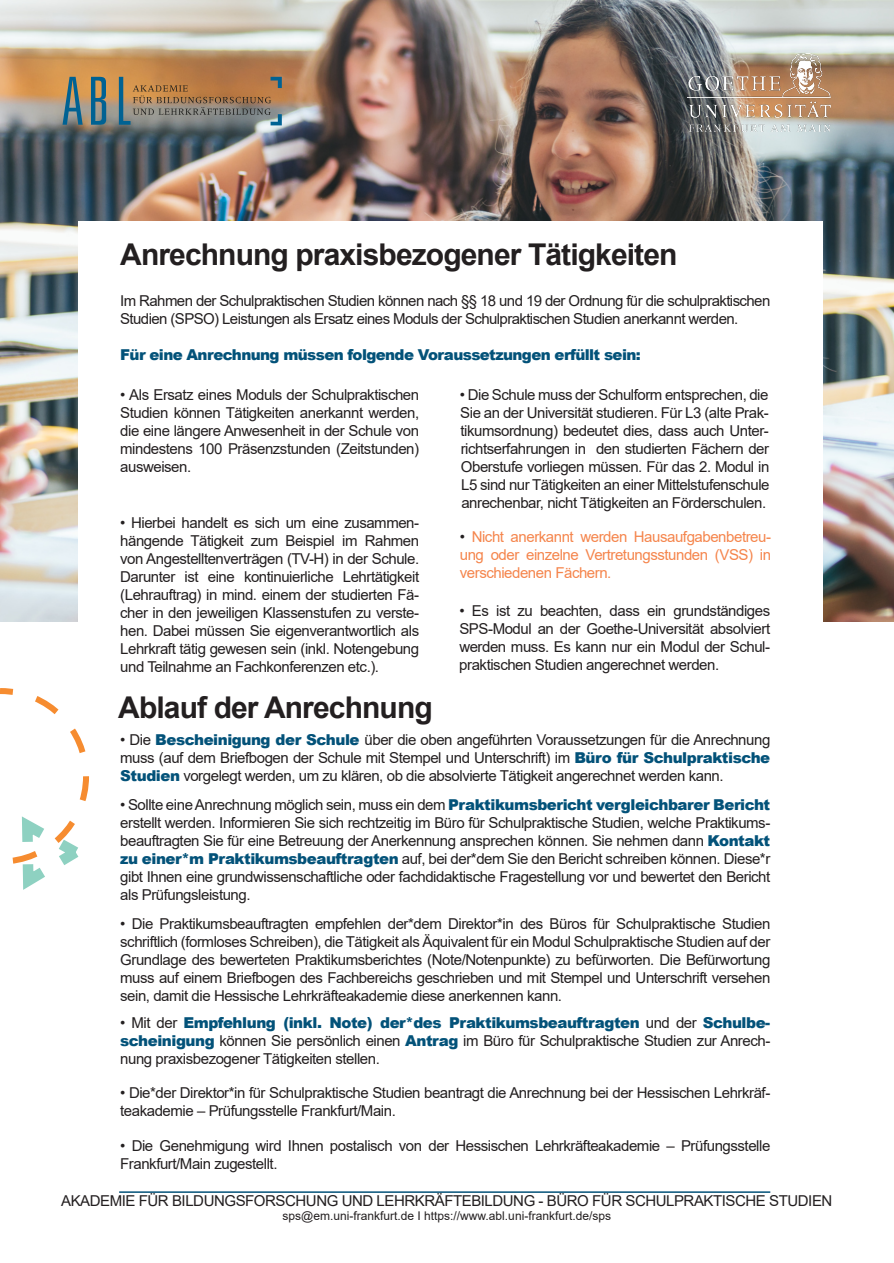
<style>
.page{position:relative;width:894px;height:1263px;background:#fff}
.page>*{position:absolute;margin:0;border:0;box-sizing:border-box;transform-origin:0 0}
.t1{font:700 30px "Arial";letter-spacing:-.03em;color:#231f20}
.t2{font:15px/18px "Arial";letter-spacing:-.03em;color:#231f20;text-align:justify}
.t3{font:15px/18px "Arial";letter-spacing:-.03em;color:#f5854c;text-align:justify}
.t4{font:900 15px "Arial";letter-spacing:-.04em;color:#035279}
.t5{font:12px "Arial";color:#231f20}
.s1{color:#231f20}
.s2{font-weight:900;color:#035279}
</style>
<div class="page">
<img style="left:1px;top:1px;width:891px;height:620px">
<div style="left:78px;top:221px;width:744px;height:455px;background:#fff"></div>
<svg style="left:62px;top:77px;width:220px;height:48px;background:#928068"></svg>
<img style="left:686px;top:54px;width:144px;height:77px">
<svg style="left:0;top:688px;width:89px;height:202px"></svg>
<hr style="left:119px;top:1191px;width:651px;height:2px;background:#035279">
<h1 class="t1" style="left:120px;top:243px;width:558px">Anrechnung praxisbezogener Tätigkeiten</h1>
<p class="t2" style="left:120px;top:293px;width:651px">Im Rahmen der Schulpraktischen Studien können nach §§ 18 und 19 der Ordnung für die schulpraktischen<br>Studien (SPSO) Leistungen als Ersatz eines Moduls der Schulpraktischen Studien anerkannt werden.</p>
<p class="t4" style="left:120px;top:349px;width:522px">Für eine Anrechnung müssen folgende Voraussetzungen erfüllt sein:</p>
<p class="t2" style="left:460px;top:387px;width:311px">• Die Schule muss der Schulform entsprechen, die Sie an der Universität studieren. Für L3 (alte Prak&shy;tikumsordnung) bedeutet dies, dass auch Unter&shy;richtserfahrungen in den studierten Fächern der Oberstufe vorliegen müssen. Für das 2. Modul in L5 sind nur Tätigkeiten an einer Mittelstufenschule anrechenbar, nicht Tätigkeiten an Förderschulen.</p>
<p class="t3" style="left:459px;top:529px;width:312px"><span class="s1">•</span> Nicht anerkannt werden Hausaufgabenbetreu&shy;ung oder einzelne Vertretungsstunden (VSS) in verschiedenen Fächern.</p>
<p class="t2" style="left:120px;top:387px;width:300px">• Als Ersatz eines Moduls der Schulpraktischen Studien können Tätigkeiten anerkannt werden, die eine längere Anwesenheit in der Schule von mindestens 100 Präsenzstunden (Zeitstunden) ausweisen.</p>
<p class="t2" style="left:120px;top:515px;width:300px">• Hierbei handelt es sich um eine zusammen&shy;hängende Tätigkeit zum Beispiel im Rahmen von Angestelltenverträgen (TV-H) in der Schule.<br>Darunter ist eine kontinuierliche Lehrtätigkeit (Lehrauftrag) in mind. einem der studierten Fä&shy;cher in den jeweiligen Klassenstufen zu verste&shy;hen. Dabei müssen Sie eigenverantwortlich als Lehrkraft tätig gewesen sein (inkl. Notengebung und Teilnahme an Fachkonferenzen etc.).</p>
<p class="t2" style="left:459px;top:603px;width:312px">• Es ist zu beachten, dass ein grundständiges SPS-Modul an der Goethe-Universität absolviert werden muss. Es kann nur ein Modul der Schul&shy;praktischen Studien angerechnet werden.</p>
<h1 class="t1" style="left:118px;top:696px;width:316px">Ablauf der Anrechnung</h1>
<p class="t2" style="left:120px;top:732px;width:651px">• Die <span class="s2">Bescheinigung der Schule</span> über die oben angeführten Voraussetzungen für die Anrechnung muss (auf dem Briefbogen der Schule mit Stempel und Unterschrift) im <span class="s2">Büro für Schulpraktische Studien</span> vorgelegt werden, um zu klären, ob die absolvierte Tätigkeit angerechnet werden kann.</p>
<p class="t2" style="left:120px;top:797px;width:651px">• Sollte eineAnrechnung möglich sein, muss ein dem <span class="s2">Praktikumsbericht vergleichbarer Bericht </span>erstellt werden. Informieren Sie sich rechtzeitig im Büro für Schulpraktische Studien, welche Praktikums&shy;beauftragten Sie für eine Betreuung der Anerkennung ansprechen können. Sie nehmen dann <span class="s2">Kontakt zu einer*m Praktikumsbeauftragten</span> auf, bei der*dem Sie den Bericht schreiben können. Diese*r gibt Ihnen eine grundwissenschaftliche oder fachdidaktische Fragestellung vor und bewertet den Bericht als Prüfungsleistung.</p>
<p class="t2" style="left:120px;top:916px;width:651px">• Die Praktikumsbeauftragten empfehlen der*dem Direktor*in des Büros für Schulpraktische Studien schriftlich (formloses Schreiben), die Tätigkeit als Äquivalent für ein Modul Schulpraktische Studien auf der Grundlage des bewerteten Praktikumsberichtes (Note/Notenpunkte) zu befürworten. Die Befürwortung muss auf einem Briefbogen des Fachbereichs geschrieben und mit Stempel und Unterschrift versehen sein, damit die Hessische Lehrkräfteakademie diese anerkennen kann.</p>
<p class="t2" style="left:120px;top:1015px;width:651px">• Mit der <span class="s2">Empfehlung (inkl. Note) der*des Praktikumsbeauftragten</span> und der <span class="s2">Schulbe&shy;scheinigung</span> können Sie persönlich einen <span class="s2">Antrag</span> im Büro für Schulpraktische Studien zur Anrech&shy;nung praxisbezogener Tätigkeiten stellen.</p>
<p class="t2" style="left:120px;top:1085px;width:651px">• Die*der Direktor*in für Schulpraktische Studien beantragt die Anrechnung bei der Hessischen Lehrkräf&shy;teakademie – Prüfungsstelle Frankfurt/Main.</p>
<p class="t2" style="left:120px;top:1138px;width:651px">• Die Genehmigung wird Ihnen postalisch von der Hessischen Lehrkräfteakademie – Prüfungsstelle<br>Frankfurt/Main zugestellt.</p>
<p class="t2" style="left:61px;top:1193px;width:772px">AKADEMIE FÜR BILDUNGSFORSCHUNG UND LEHRKRÄFTEBILDUNG - BÜRO FÜR SCHULPRAKTISCHE STUDIEN</p>
<p class="t5" style="left:282px;top:1211px;width:330px">sps@em.uni-frankfurt.de I https://www.abl.uni-frankfurt.de/sps</p>
</div>
